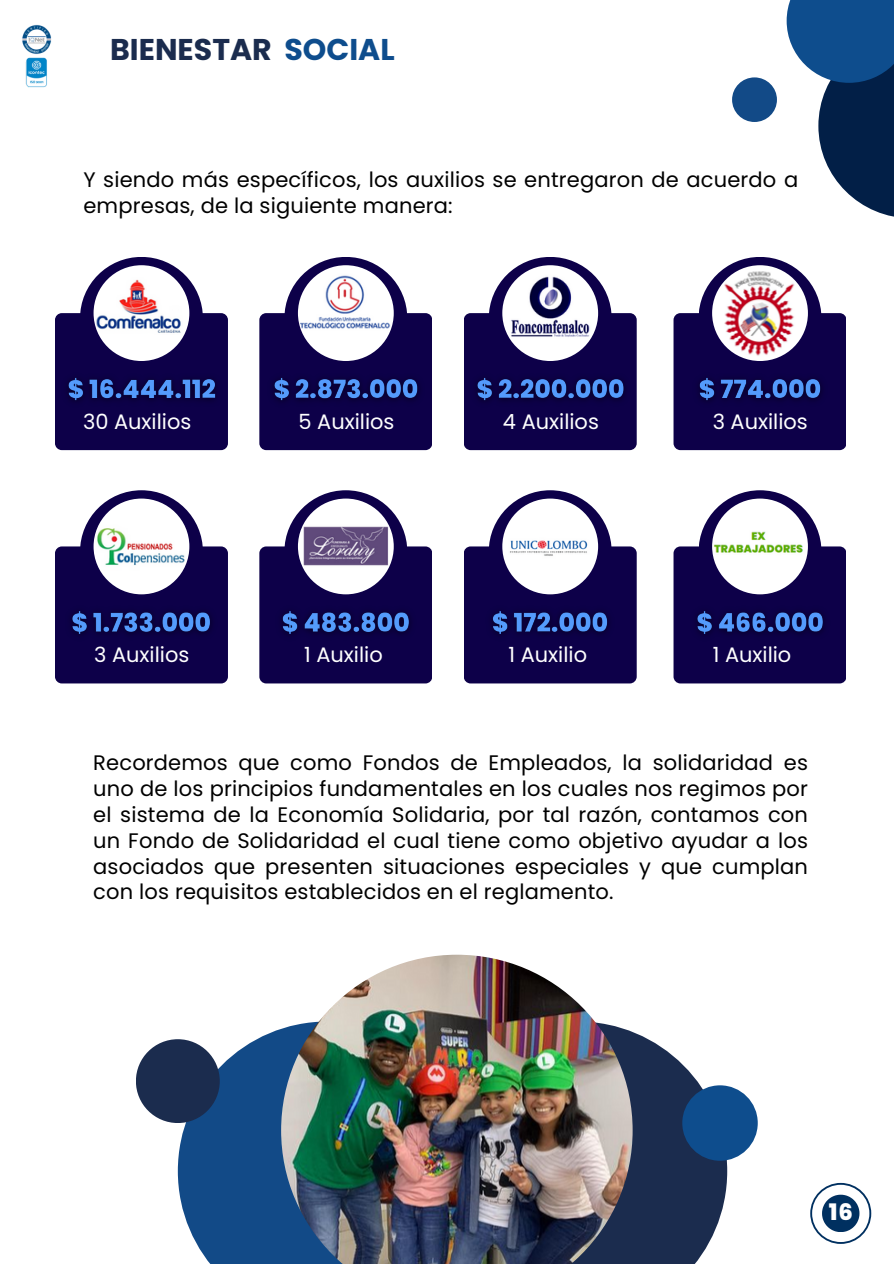
<style>
.page{position:relative;width:894px;height:1264px;background:#fff}
.page>*{position:absolute;margin:0;border:0;box-sizing:border-box;transform-origin:0 0}
.t1{font:700 30px "Poppins";color:#1b2c4e}
.t2{font:800 22.65px "Poppins";color:#fff}
.t3{font:21px/25.8px "Poppins";letter-spacing:.01em;color:#000}
.t4{font:20.85px "Poppins";color:#fff}
.s1{color:#0e4d8d}
</style>
<div class="page">
<img style="left:25px;top:58px;width:22px;height:30px">
<img style="left:22px;top:24px;width:30px;height:34px">
<svg style="left:818px;top:83px;width:75px;height:134px;fill:#021f47"></svg>
<div style="left:786px;top:0;width:107px;height:83px;background:#0e4d8d"></div>
<div style="left:731px;top:77px;width:45px;height:45px;background:#124a87;border-radius:50%"></div>
<div style="left:55px;top:313px;width:173px;height:137px;background:#0d0049;border-radius:7px"></div>
<div style="left:80px;top:257px;width:123px;height:123px;background:#0d0049;border-radius:50%"></div>
<img style="left:93px;top:265px;width:96px;height:96px;border-radius:50%">
<img style="left:67px;top:378px;width:150px;height:24px">
<div style="left:259px;top:313px;width:173px;height:137px;background:#0d0049;border-radius:7px"></div>
<div style="left:284px;top:257px;width:123px;height:123px;background:#0d0049;border-radius:50%"></div>
<img style="left:298px;top:265px;width:95px;height:96px;border-radius:50%">
<img style="left:273px;top:378px;width:146px;height:24px">
<div style="left:463px;top:313px;width:173px;height:137px;background:#0d0049;border-radius:7px"></div>
<div style="left:488px;top:257px;width:123px;height:123px;background:#0d0049;border-radius:50%"></div>
<img style="left:502px;top:265px;width:96px;height:96px;border-radius:50%">
<img style="left:476px;top:378px;width:150px;height:24px">
<div style="left:673px;top:313px;width:173px;height:137px;background:#0d0049;border-radius:7px"></div>
<div style="left:698px;top:257px;width:123px;height:123px;background:#0d0049;border-radius:50%"></div>
<img style="left:712px;top:265px;width:95px;height:96px;border-radius:50%">
<img style="left:698px;top:378px;width:124px;height:24px">
<div style="left:55px;top:546px;width:173px;height:137px;background:#0d0049;border-radius:7px"></div>
<div style="left:80px;top:490px;width:123px;height:123px;background:#0d0049;border-radius:50%"></div>
<img style="left:93px;top:498px;width:96px;height:96px;border-radius:50%">
<img style="left:71px;top:611px;width:141px;height:24px">
<div style="left:259px;top:546px;width:173px;height:137px;background:#0d0049;border-radius:7px"></div>
<div style="left:284px;top:490px;width:123px;height:123px;background:#0d0049;border-radius:50%"></div>
<img style="left:298px;top:498px;width:95px;height:96px;border-radius:50%">
<img style="left:281px;top:611px;width:130px;height:24px">
<div style="left:463px;top:546px;width:173px;height:137px;background:#0d0049;border-radius:7px"></div>
<div style="left:488px;top:490px;width:123px;height:123px;background:#0d0049;border-radius:50%"></div>
<img style="left:502px;top:498px;width:96px;height:96px;border-radius:50%">
<img style="left:491px;top:611px;width:118px;height:24px">
<div style="left:673px;top:546px;width:173px;height:137px;background:#0d0049;border-radius:7px"></div>
<div style="left:698px;top:490px;width:123px;height:123px;background:#0d0049;border-radius:50%"></div>
<img style="left:712px;top:498px;width:95px;height:96px;border-radius:50%">
<img style="left:696px;top:611px;width:129px;height:24px">
<svg style="left:632px;top:1031px;width:95px;height:232px;fill:#1b2c4e"></svg>
<svg style="left:178px;top:1029px;width:103px;height:234px;background:#306196"></svg>
<img style="left:281px;top:954px;width:351px;height:309px">
<div style="left:136px;top:1039px;width:84px;height:83px;background:#1b2c4e;border-radius:50%"></div>
<div style="left:682px;top:1085px;width:75px;height:75px;background:#0e4d8d;border-radius:50%"></div>
<svg style="left:810px;top:1182px;width:60px;height:61px"></svg>
<p class="t1" style="left:110px;top:28px;width:286px">BIENESTAR <span class="s1">SOCIAL</span></p>
<p class="t3" style="left:83px;top:167px;width:716px">Y siendo más específicos, los auxilios se entregaron de acuerdo a empresas, de la siguiente manera:</p>
<h1 class="t4" style="left:83px;top:407px;width:110px">30 Auxilios</h1>
<p class="t4" style="left:298px;top:407px;width:97px">5 Auxilios</p>
<p class="t4" style="left:503px;top:407px;width:97px">4 Auxilios</p>
<p class="t4" style="left:712px;top:407px;width:97px">3 Auxilios</p>
<p class="t4" style="left:94px;top:640px;width:97px">3 Auxilios</p>
<p class="t4" style="left:304px;top:640px;width:80px">1 Auxilio</p>
<p class="t4" style="left:508px;top:640px;width:80px">1 Auxilio</p>
<p class="t4" style="left:712px;top:640px;width:80px">1 Auxilio</p>
<p class="t3" style="left:93px;top:749px;width:716px;text-align:justify">Recordemos que como Fondos de Empleados, la solidaridad es uno de los principios fundamentales en los cuales nos regimos por el sistema de la Economía Solidaria, por tal razón, contamos con un Fondo de Solidaridad el cual tiene como objetivo ayudar a los asociados que presenten situaciones especiales y que cumplan con los requisitos establecidos en el reglamento.</p>
<p class="t2" style="left:828px;top:1196px;width:26px">16</p>
</div>
